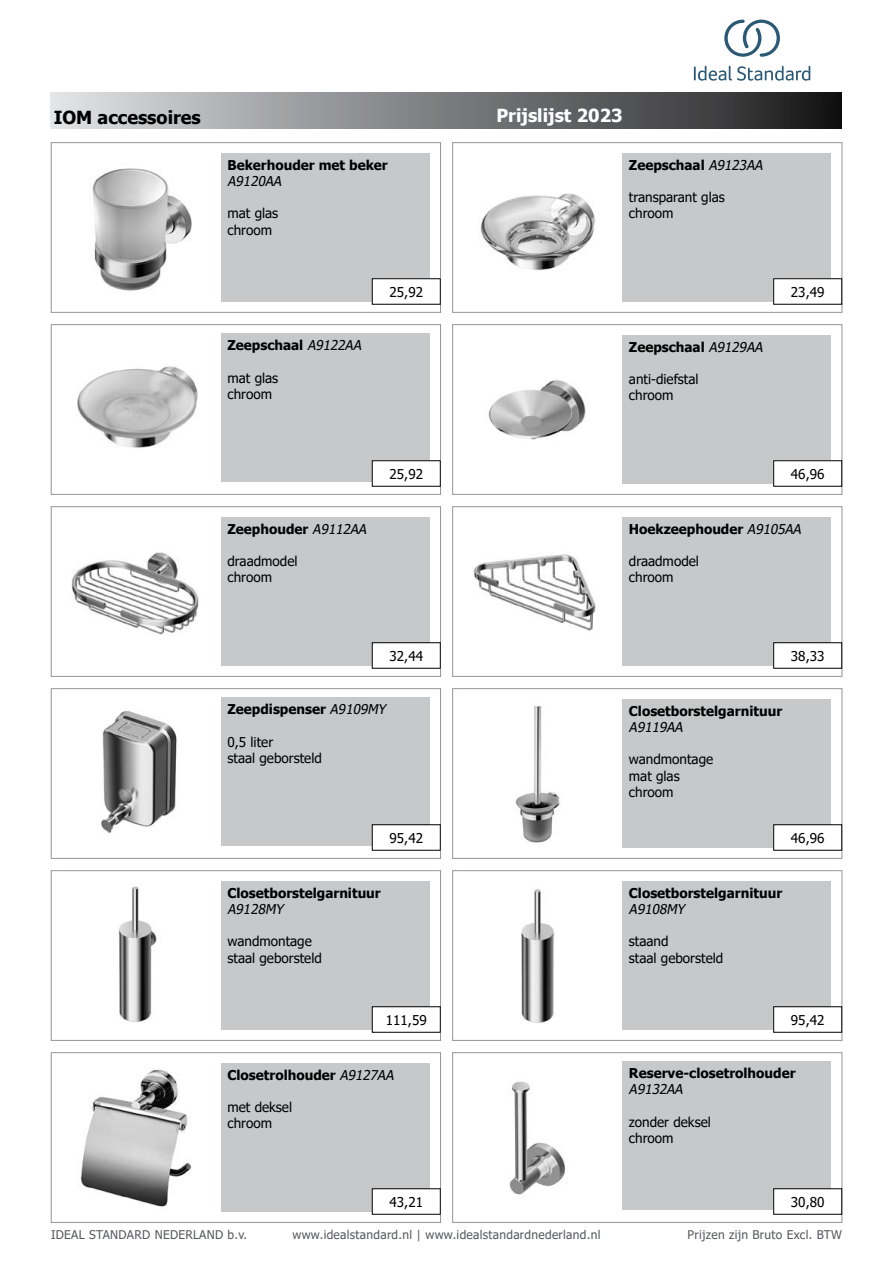
<style>
.page{position:relative;width:893px;height:1263px;background:#fff}
.page>*{position:absolute;margin:0;border:0;box-sizing:border-box;transform-origin:0 0}
.t1{font:700 18px "Tahoma";color:#fff}
.t2{font:700 18px "Tahoma";color:#000}
.t3{font:13.5px/16.2px "Tahoma";color:#000}
.t4{font:700 13.5px "Tahoma";color:#000}
.t5{font:italic 13.5px "Tahoma";color:#000}
.t6{font:12px "Tahoma";letter-spacing:.025em;color:#58595b}
.s1{font-weight:400;font-style:italic}
</style>
<div class="page">
<div style="left:51px;top:92px;width:791px;height:37px;background:linear-gradient(to right,#dee1e3,#1a1a1b)"></div>
<div style="left:51px;top:324px;width:390px;height:171px;border:1px solid #939598"></div>
<div style="left:452px;top:688px;width:390px;height:170px;border:1px solid #939598"></div>
<div style="left:452px;top:870px;width:390px;height:170px;border:1px solid #939598"></div>
<img style="left:521px;top:889px;width:34px;height:134px">
<div style="left:622px;top:881px;width:209px;height:149px;background:#c7c8ca"></div>
<img style="left:515px;top:706px;width:45px;height:137px">
<div style="left:622px;top:699px;width:209px;height:149px;background:#c7c8ca"></div>
<img style="left:77px;top:366px;width:121px;height:82px">
<div style="left:221px;top:333px;width:209px;height:149px;background:#c7c8ca"></div>
<div style="left:452px;top:506px;width:390px;height:170px;border:1px solid #939598"></div>
<img style="left:473px;top:554px;width:123px;height:77px">
<div style="left:622px;top:517px;width:209px;height:149px;background:#c7c8ca"></div>
<div style="left:452px;top:1052px;width:390px;height:170px;border:1px solid #939598"></div>
<div style="left:51px;top:506px;width:390px;height:170px;border:1px solid #939598"></div>
<img style="left:71px;top:552px;width:128px;height:83px">
<div style="left:221px;top:517px;width:209px;height:149px;background:#c7c8ca"></div>
<img style="left:509px;top:1081px;width:56px;height:114px">
<div style="left:622px;top:1061px;width:209px;height:149px;background:#c7c8ca"></div>
<div style="left:51px;top:1052px;width:390px;height:170px;border:1px solid #939598"></div>
<img style="left:80px;top:1069px;width:112px;height:138px">
<div style="left:221px;top:1063px;width:209px;height:149px;background:#c7c8ca"></div>
<div style="left:51px;top:870px;width:390px;height:170px;border:1px solid #939598"></div>
<img style="left:118px;top:886px;width:39px;height:137px">
<div style="left:221px;top:881px;width:209px;height:149px;background:#c7c8ca"></div>
<div style="left:452px;top:324px;width:390px;height:171px;border:1px solid #939598"></div>
<img style="left:488px;top:380px;width:98px;height:60px">
<div style="left:622px;top:335px;width:209px;height:149px;background:#c7c8ca"></div>
<div style="left:452px;top:142px;width:390px;height:171px;border:1px solid #939598"></div>
<img style="left:480px;top:193px;width:115px;height:78px">
<div style="left:622px;top:153px;width:209px;height:149px;background:#c7c8ca"></div>
<div style="left:51px;top:688px;width:390px;height:170px;border:1px solid #939598"></div>
<img style="left:101px;top:710px;width:76px;height:123px">
<div style="left:221px;top:697px;width:209px;height:149px;background:#c7c8ca"></div>
<div style="left:51px;top:142px;width:390px;height:171px;border:1px solid #939598"></div>
<img style="left:92px;top:168px;width:100px;height:123px">
<div style="left:221px;top:153px;width:209px;height:149px;background:#c7c8ca"></div>
<div style="left:372px;top:461px;width:68px;height:25px;background:#fff"></div>
<div style="left:372px;top:460px;width:68px;height:26px;border:1px solid #000"></div>
<div style="left:774px;top:1007px;width:68px;height:25px;background:#fff"></div>
<div style="left:773px;top:1006px;width:69px;height:26px;border:1px solid #000"></div>
<div style="left:774px;top:825px;width:68px;height:25px;background:#fff"></div>
<div style="left:773px;top:824px;width:69px;height:26px;border:1px solid #000"></div>
<div style="left:774px;top:1189px;width:68px;height:25px;background:#fff"></div>
<div style="left:773px;top:1188px;width:69px;height:26px;border:1px solid #000"></div>
<div style="left:372px;top:643px;width:68px;height:25px;background:#fff"></div>
<div style="left:372px;top:642px;width:68px;height:26px;border:1px solid #000"></div>
<div style="left:774px;top:643px;width:68px;height:25px;background:#fff"></div>
<div style="left:773px;top:642px;width:69px;height:26px;border:1px solid #000"></div>
<div style="left:774px;top:461px;width:68px;height:25px;background:#fff"></div>
<div style="left:773px;top:460px;width:69px;height:26px;border:1px solid #000"></div>
<div style="left:372px;top:1189px;width:68px;height:25px;background:#fff"></div>
<div style="left:372px;top:1188px;width:68px;height:26px;border:1px solid #000"></div>
<div style="left:372px;top:1007px;width:68px;height:25px;background:#fff"></div>
<div style="left:372px;top:1006px;width:68px;height:26px;border:1px solid #000"></div>
<div style="left:774px;top:279px;width:68px;height:25px;background:#fff"></div>
<div style="left:372px;top:825px;width:68px;height:25px;background:#fff"></div>
<div style="left:372px;top:824px;width:68px;height:26px;border:1px solid #000"></div>
<div style="left:372px;top:279px;width:68px;height:25px;background:#fff"></div>
<svg style="left:694px;top:66px;width:116px;height:15px"></svg>
<svg style="left:724px;top:20px;width:56px;height:37px"></svg>
<h1 class="t2" style="left:54px;top:105px;width:149px">IOM accessoires</h1>
<p class="t4" style="left:227px;top:155px;width:162px">Bekerhouder met beker</p>
<p class="t5" style="left:227px;top:172px;width:59px">A9120AA</p>
<p class="t3" style="left:227px;top:206px;width:52px">mat glas chroom</p>
<p class="t4" style="left:227px;top:336px;width:139px">Zeepschaal <span class="s1">A9122AA</span></p>
<p class="t3" style="left:227px;top:370px;width:52px">mat glas chroom</p>
<p class="t3" style="left:389px;top:284px;width:35px">25,92</p>
<h1 class="t1" style="left:496px;top:103px;width:128px">Prijslijst 2023</h1>
<p class="t4" style="left:629px;top:155px;width:139px">Zeepschaal <span class="s1">A9123AA</span></p>
<p class="t3" style="left:629px;top:190px;width:97px">transparant glas chroom</p>
<p class="t4" style="left:629px;top:337px;width:139px">Zeepschaal <span class="s1">A9129AA</span></p>
<p class="t3" style="left:629px;top:372px;width:71px">anti-diefstal chroom</p>
<p class="t3" style="left:791px;top:284px;width:35px">23,49</p>
<p class="t4" style="left:227px;top:519px;width:144px">Zeephouder <span class="s1">A9112AA</span></p>
<p class="t3" style="left:227px;top:554px;width:72px">draadmodel chroom</p>
<p class="t3" style="left:389px;top:466px;width:35px">25,92</p>
<p class="t3" style="left:791px;top:466px;width:35px">46,96</p>
<p class="t4" style="left:629px;top:519px;width:177px">Hoekzeephouder <span class="s1">A9105AA</span></p>
<p class="t3" style="left:629px;top:554px;width:72px">draadmodel chroom</p>
<p class="t3" style="left:389px;top:648px;width:35px">32,44</p>
<p class="t3" style="left:791px;top:648px;width:35px">38,33</p>
<p class="t4" style="left:227px;top:700px;width:163px">Zeepdispenser <span class="s1">A9109MY</span></p>
<p class="t3" style="left:227px;top:734px;width:96px">0,5 liter<br>staal geborsteld</p>
<p class="t3" style="left:389px;top:830px;width:35px">95,42</p>
<p class="t4" style="left:227px;top:883px;width:155px">Closetborstelgarnituur</p>
<p class="t5" style="left:227px;top:900px;width:61px">A9128MY</p>
<p class="t3" style="left:227px;top:934px;width:96px">wandmontage staal geborsteld</p>
<p class="t3" style="left:386px;top:1012px;width:42px">111,59</p>
<p class="t4" style="left:227px;top:1065px;width:171px">Closetrolhouder <span class="s1">A9127AA</span></p>
<p class="t3" style="left:227px;top:1100px;width:66px">met deksel chroom</p>
<p class="t3" style="left:389px;top:1194px;width:35px">43,21</p>
<p class="t4" style="left:629px;top:701px;width:155px">Closetborstelgarnituur</p>
<p class="t5" style="left:629px;top:718px;width:59px">A9119AA</p>
<p class="t3" style="left:629px;top:752px;width:86px">wandmontage mat glas chroom</p>
<p class="t3" style="left:791px;top:830px;width:35px">46,96</p>
<p class="t4" style="left:629px;top:883px;width:155px">Closetborstelgarnituur</p>
<p class="t5" style="left:629px;top:900px;width:61px">A9108MY</p>
<p class="t3" style="left:629px;top:934px;width:96px">staand<br>staal geborsteld</p>
<p class="t3" style="left:791px;top:1012px;width:35px">95,42</p>
<p class="t4" style="left:629px;top:1064px;width:168px">Reserve-closetrolhouder</p>
<p class="t5" style="left:629px;top:1080px;width:59px">A9132AA</p>
<p class="t3" style="left:629px;top:1114px;width:83px">zonder deksel chroom</p>
<p class="t3" style="left:791px;top:1194px;width:35px">30,80</p>
<p class="t6" style="left:51px;top:1227px;width:198px">IDEAL STANDARD NEDERLAND b.v.</p>
<p class="t6" style="left:292px;top:1227px;width:309px">www.idealstandard.nl | www.idealstandardnederland.nl</p>
<p class="t6" style="left:688px;top:1227px;width:156px">Prijzen zijn Bruto Excl. BTW</p>
</div>
